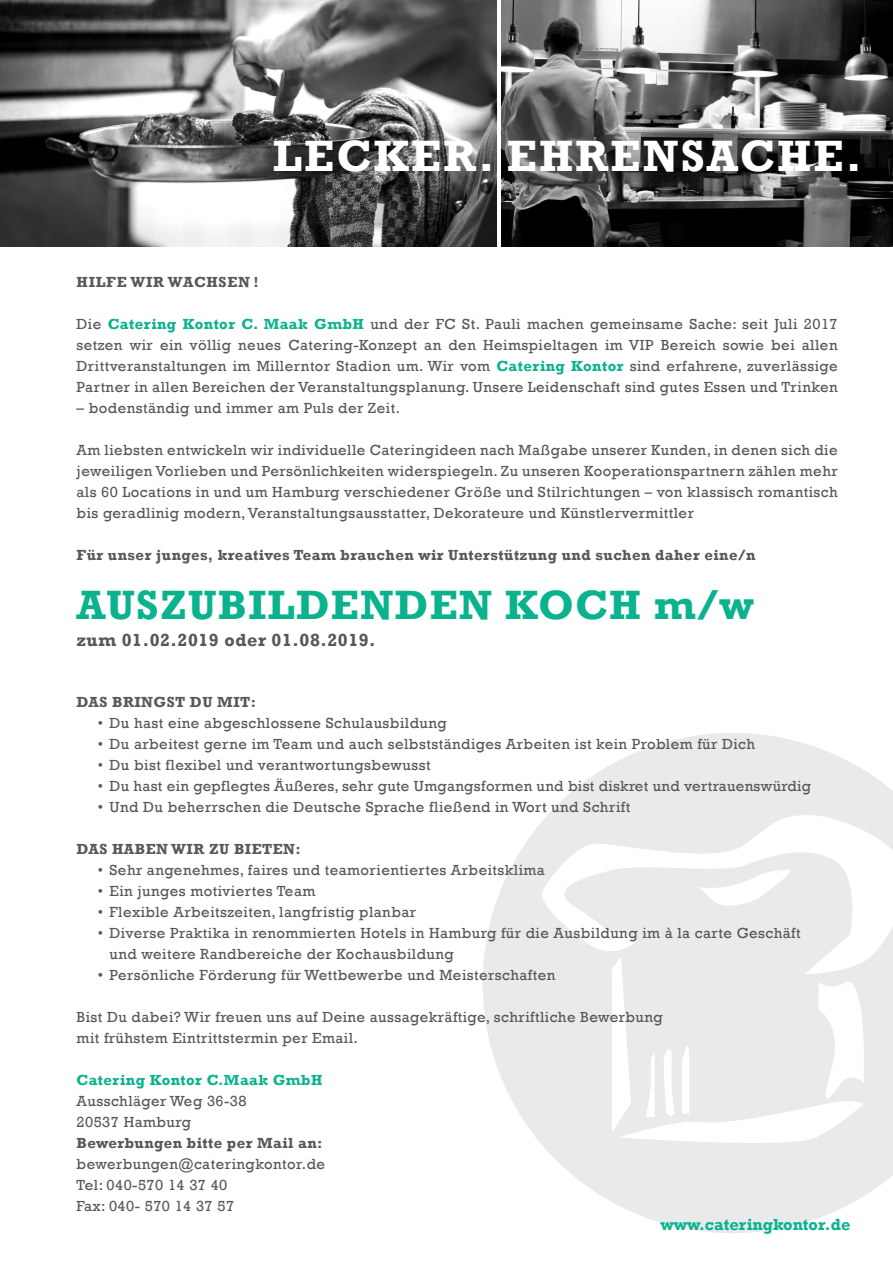
<style>
.page{position:relative;width:893px;height:1263px;background:#fff}
.page>*{position:absolute;margin:0;border:0;box-sizing:border-box;transform-origin:0 0}
.t1{font:700 45px "Rockwell";letter-spacing:.05em;color:#fff}
.t2{font:700 42px "Rockwell";letter-spacing:.03em;color:#0ab38d}
.t3{font:700 18px "Rockwell";letter-spacing:.03em;color:#57585a}
.t4{font:700 16.5px "Rockwell";color:#0ab38d}
.t5{font:15px/21px "Rockwell";letter-spacing:.03em;color:#57585a;text-align:justify}
.t6{font:700 15px "Rockwell";letter-spacing:.03em;color:#57585a}
.t7{font:700 15px "Rockwell";letter-spacing:.03em;color:#0ab38d}
.t8{font:700 15px "Rockwell";letter-spacing:.05em;color:#57585a}
.s1{font-weight:700;color:#0ab38d}
</style>
<div class="page">
<svg style="left:483px;top:733px;width:410px;height:500px;fill:#e9eaeb"></svg>
<svg style="left:542px;top:815px;width:351px;height:159px;fill:#e9eaeb"></svg>
<svg style="left:698px;top:869px;width:93px;height:43px"></svg>
<svg style="left:612px;top:956px;width:252px;height:194px"></svg>
<img style="left:502px;top:0;width:391px;height:247px">
<img style="left:0;top:0;width:496px;height:247px">
<p class="t1" style="left:273px;top:129px;width:590px">LECKER. EHRENSACHE.</p>
<p class="t8" style="left:77px;top:273px;width:184px">HILFE WIR WACHSEN !</p>
<p class="t5" style="left:77px;top:313px;width:763px">Die <span class="s1">Catering Kontor C. Maak GmbH</span> und der FC St. Pauli machen gemeinsame Sache: seit Juli 2017 setzen wir ein völlig neues Catering-Konzept an den Heimspieltagen im VIP Bereich sowie bei allen Drittveranstaltungen im Millerntor Stadion um. Wir vom <span class="s1">Catering Kontor</span> sind erfahrene, zuverlässige Partner in allen Bereichen der Veranstaltungsplanung. Unsere Leidenschaft sind gutes Essen und Trinken</p>
<p class="t5" style="left:77px;top:397px;width:325px">– bodenständig und immer am Puls der Zeit.</p>
<p class="t5" style="left:77px;top:439px;width:763px">Am liebsten entwickeln wir individuelle Cateringideen nach Maßgabe unserer Kunden, in denen sich die jeweiligen Vorlieben und Persönlichkeiten widerspiegeln. Zu unseren Kooperationspartnern zählen mehr als 60 Locations in und um Hamburg verschiedener Größe und Stilrichtungen – von klassisch romantisch bis geradlinig modern, Veranstaltungsausstatter, Dekorateure und Künstlervermittler</p>
<p class="t6" style="left:77px;top:546px;width:680px">Für unser junges, kreatives Team brauchen wir Unterstützung und suchen daher eine/n</p>
<p class="t2" style="left:77px;top:580px;width:679px">AUSZUBILDENDEN KOCH m/w</p>
<p class="t3" style="left:77px;top:629px;width:301px">zum 01.02.2019 oder 01.08.2019.</p>
<p class="t6" style="left:77px;top:693px;width:181px">DAS BRINGST DU MIT:</p>
<p class="t5" style="left:98px;top:712px;width:350px">• Du hast eine abgeschlossene Schulausbildung</p>
<p class="t5" style="left:98px;top:733px;width:659px">• Du arbeitest gerne im Team und auch selbstständiges Arbeiten ist kein Problem für Dich</p>
<p class="t5" style="left:98px;top:754px;width:334px">• Du bist flexibel und verantwortungsbewusst</p>
<p class="t5" style="left:98px;top:775px;width:715px">• Du hast ein gepflegtes Äußeres, sehr gute Umgangsformen und bist diskret und vertrauenswürdig</p>
<p class="t5" style="left:98px;top:796px;width:534px">• Und Du beherrschen die Deutsche Sprache fließend in Wort und Schrift</p>
<p class="t6" style="left:77px;top:840px;width:226px">DAS HABEN WIR ZU BIETEN:</p>
<p class="t5" style="left:98px;top:859px;width:449px">• Sehr angenehmes, faires und teamorientiertes Arbeitsklima</p>
<p class="t5" style="left:98px;top:880px;width:219px">• Ein junges motiviertes Team</p>
<p class="t5" style="left:98px;top:901px;width:320px">• Flexible Arbeitszeiten, langfristig planbar</p>
<p class="t5" style="left:110px;top:922px;width:693px;text-indent:-12px">• Diverse Praktika in renommierten Hotels in Hamburg für die Ausbildung im à la carte Geschäft und weitere Randbereiche der Kochausbildung</p>
<p class="t5" style="left:98px;top:964px;width:459px">• Persönliche Förderung für Wettbewerbe und Meisterschaften</p>
<p class="t5" style="left:77px;top:1006px;width:588px">Bist Du dabei? Wir freuen uns auf Deine aussagekräftige, schriftliche Bewerbung</p>
<p class="t5" style="left:77px;top:1027px;width:283px">mit frühstem Eintrittstermin per Email.</p>
<p class="t7" style="left:77px;top:1071px;width:247px">Catering Kontor C.Maak GmbH</p>
<p class="t5" style="left:77px;top:1090px;width:172px">Ausschläger Weg 36-38</p>
<p class="t5" style="left:77px;top:1111px;width:116px">20537 Hamburg</p>
<p class="t6" style="left:77px;top:1134px;width:247px">Bewerbungen bitte per Mail an:</p>
<p class="t5" style="left:77px;top:1153px;width:250px">bewerbungen@cateringkontor.de</p>
<p class="t5" style="left:77px;top:1174px;width:152px">Tel: 040-570 14 37 40</p>
<p class="t5" style="left:77px;top:1195px;width:159px">Fax: 040- 570 14 37 57</p>
<p class="t4" style="left:660px;top:1214px;width:192px">www.cateringkontor.de</p>
</div>
